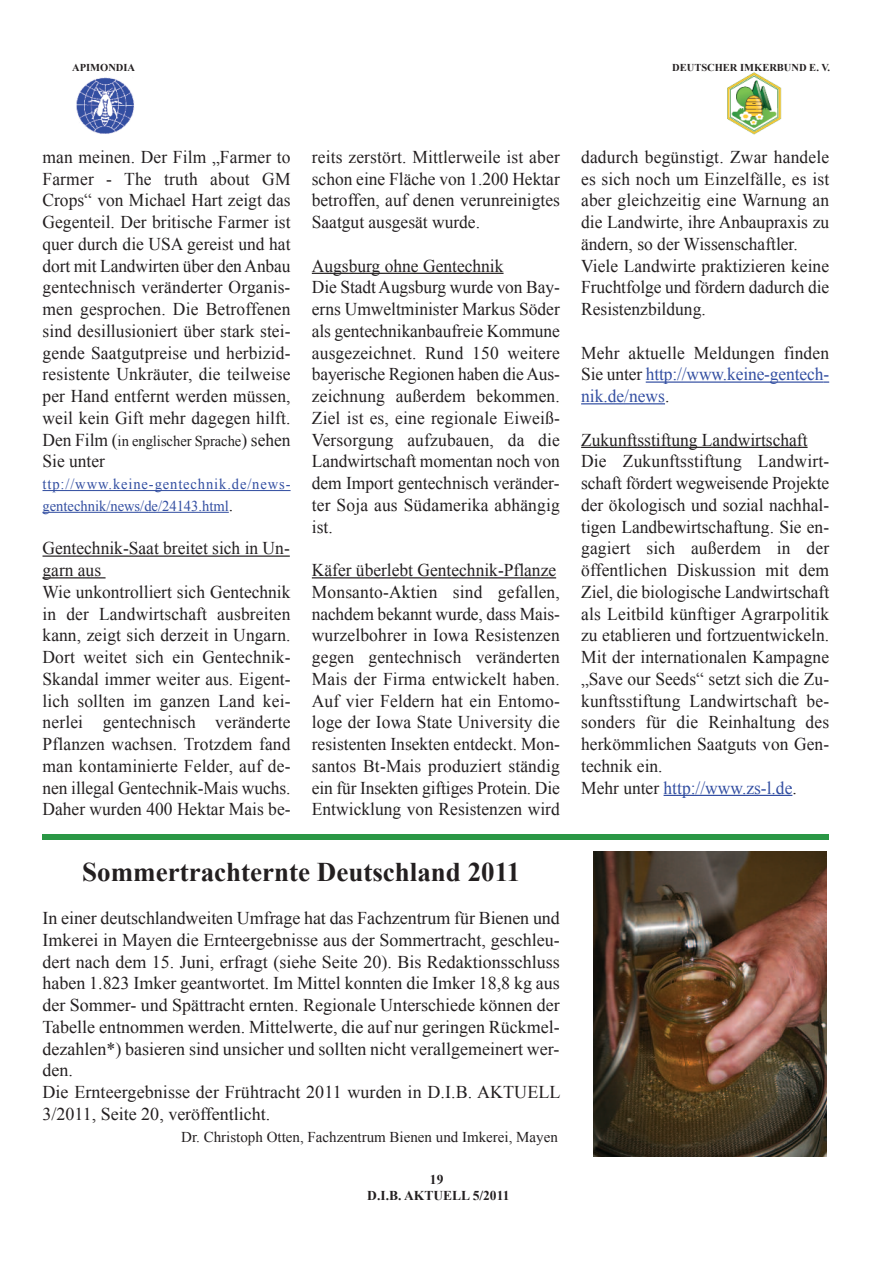
<style>
.page{position:relative;width:893px;height:1263px;background:#fff}
.page>*{position:absolute;margin:0;border:0;box-sizing:border-box;transform-origin:0 0}
.t1{font:700 27px "Times New Roman";color:#231f20}
.t2{font:18px/21.8px "Times New Roman";color:#231f20}
.t3{font:15px "Times New Roman";color:#231f20}
.t4{font:15px/21.8px "Times New Roman";letter-spacing:.06em;color:#324ea1}
.t5{font:700 13.5px/16.2px "Times New Roman";color:#231f20;text-align:center}
.t6{font:700 10.5px "Times New Roman";color:#231f20}
.s1{font-size:18px}
.s2{font-size:18px;color:#231f20}
.s3{color:#324ea1}
</style>
<div class="page">
<hr style="left:43px;top:490px;width:248px;height:1px;background:#324ea1">
<hr style="left:43px;top:512px;width:186px;height:1px;background:#324ea1">
<hr style="left:43px;top:555px;width:241px;height:2px;background:#231f20">
<svg style="left:284px;top:555px;width:6px;height:2px"></svg>
<hr style="left:43px;top:577px;width:63px;height:1px;background:#231f20">
<hr style="left:312px;top:273px;width:192px;height:1px;background:#231f20">
<hr style="left:312px;top:577px;width:244px;height:1px;background:#231f20">
<img style="left:727px;top:72px;width:55px;height:63px">
<img style="left:76px;top:77px;width:59px;height:57px">
<hr style="left:646px;top:381px;width:177px;height:2px;background:#324ea1">
<svg style="left:823px;top:381px;width:6px;height:2px"></svg>
<hr style="left:581px;top:403px;width:84px;height:1px;background:#324ea1">
<hr style="left:581px;top:447px;width:227px;height:1px;background:#231f20">
<hr style="left:664px;top:795px;width:128px;height:1px;background:#324ea1">
<div style="left:43px;top:834px;width:786px;height:6px;background:#2a9745"></div>
<img style="left:593px;top:851px;width:233px;height:306px">
<p class="t6" style="left:72px;top:62px;width:64px">APIMONDIA</p>
<p class="t6" style="left:672px;top:61px;width:160px">DEUTSCHER IMKERBUND E. V.</p>
<p class="t2" style="left:43px;top:146px;width:250px;text-align:justify">man meinen. Der Film „Farmer to Farmer - The truth about GM Crops“ von Michael Hart zeigt das Gegenteil. Der britische Farmer ist quer durch die USA gereist und hat dort mit Landwirten über den Anbau gentechnisch veränderter Organis&shy;men gesprochen. Die Betroffenen sind desillusioniert über stark stei&shy;gende Saatgutpreise und herbizid&shy;resistente Unkräuter, die teilweise per Hand entfernt werden müssen, weil kein Gift mehr dagegen hilft.</p>
<p class="t3" style="left:43px;top:432px;width:250px"><span class="s1">Den Film (</span>in englischer Sprache<span class="s1">) sehen</span></p>
<p class="t2" style="left:43px;top:450px;width:64px">Sie unter</p>
<p class="t4" style="left:43px;top:473px;width:250px">ttp://www.keine-gentechnik.de/news&shy;gentechnik/news/de/24143.html<span class="s2">.</span></p>
<p class="t2" style="left:43px;top:537px;width:250px">Gentechnik-Saat breitet sich in Un&shy;garn aus<br>Wie unkontrolliert sich Gentechnik in der Landwirtschaft ausbreiten kann, zeigt sich derzeit in Ungarn.<br>Dort weitet sich ein Gentechnik-<br>Skandal immer weiter aus. Eigent&shy;lich sollten im ganzen Land kei&shy;nerlei gentechnisch veränderte<br>Pflanzen wachsen. Trotzdem fand man kontaminierte Felder, auf de&shy;nen illegal Gentechnik-Mais wuchs.<br>Daher wurden 400 Hektar Mais be-</p>
<p class="t2" style="left:312px;top:146px;width:250px;text-align:justify">reits zerstört. Mittlerweile ist aber schon eine Fläche von 1.200 Hektar betroffen, auf denen verunreinigtes Saatgut ausgesät wurde.</p>
<p class="t2" style="left:312px;top:255px;width:250px">Augsburg ohne Gentechnik<br>Die Stadt Augsburg wurde von Bay&shy;erns Umweltminister Markus Söder als gentechnikanbaufreie Kommune ausgezeichnet. Rund 150 weitere bayerische Regionen haben die Aus&shy;zeichnung außerdem bekommen.<br>Ziel ist es, eine regionale Eiweiß-<br>Versorgung aufzubauen, da die<br>Landwirtschaft momentan noch von dem Import gentechnisch veränder&shy;ter Soja aus Südamerika abhängig ist.</p>
<p class="t2" style="left:312px;top:559px;width:250px">Käfer überlebt Gentechnik-Pflanze Monsanto-Aktien sind gefallen, nachdem bekannt wurde, dass Mais&shy;wurzelbohrer in Iowa Resistenzen gegen gentechnisch veränderten Mais der Firma entwickelt haben.<br>Auf vier Feldern hat ein Entomo&shy;loge der Iowa State University die resistenten Insekten entdeckt. Mon&shy;santos Bt-Mais produziert ständig ein für Insekten giftiges Protein. Die Entwicklung von Resistenzen wird</p>
<h1 class="t1" style="left:82px;top:856px;width:439px">Sommertrachternte Deutschland 2011</h1>
<p class="t2" style="left:42px;top:907px;width:520px">In einer deutschlandweiten Umfrage hat das Fachzentrum für Bienen und Imkerei in Mayen die Ernteergebnisse aus der Sommertracht, geschleu&shy;dert nach dem 15. Juni, erfragt (siehe Seite 20). Bis Redaktionsschluss haben 1.823 Imker geantwortet. Im Mittel konnten die Imker 18,8 kg aus der Sommer- und Spättracht ernten. Regionale Unterschiede können der Tabelle entnommen werden. Mittelwerte, die auf nur geringen Rückmel&shy;dezahlen*) basieren sind unsicher und sollten nicht verallgemeinert wer&shy;den.<br>Die Ernteergebnisse der Frühtracht 2011 wurden in D.I.B. AKTUELL 3/2011, Seite 20, veröffentlicht.</p>
<p class="t3" style="left:181px;top:1128px;width:378px">Dr. Christoph Otten, Fachzentrum Bienen und Imkerei, Mayen</p>
<p class="t5" style="left:367px;top:1171px;width:144px">19<br>D.I.B. AKTUELL 5/2011</p>
<p class="t2" style="left:581px;top:146px;width:250px">dadurch begünstigt. Zwar handele es sich noch um Einzelfälle, es ist aber gleichzeitig eine Warnung an die Landwirte, ihre Anbaupraxis zu ändern, so der Wissenschaftler.<br>Viele Landwirte praktizieren keine Fruchtfolge und fördern dadurch die Resistenzbildung.</p>
<p class="t2" style="left:581px;top:342px;width:250px;text-align:justify">Mehr aktuelle Meldungen finden Sie unter <span class="s3">http://www.keine-gentech&shy;nik.de/news</span>.</p>
<p class="t2" style="left:581px;top:429px;width:250px">Zukunftsstiftung Landwirtschaft Die Zukunftsstiftung Landwirt&shy;schaft fördert wegweisende Projekte der ökologisch und sozial nachhal&shy;tigen Landbewirtschaftung. Sie en&shy;gagiert sich außerdem in der öffentlichen Diskussion mit dem Ziel, die biologische Landwirtschaft als Leitbild künftiger Agrarpolitik zu etablieren und fortzuentwickeln.<br>Mit der internationalen Kampagne „Save our Seeds“ setzt sich die Zu&shy;kunftsstiftung Landwirtschaft be&shy;sonders für die Reinhaltung des herkömmlichen Saatguts von Gen&shy;technik ein.<br>Mehr unter <span class="s3">http://www.zs-l.de</span>.</p>
</div>
